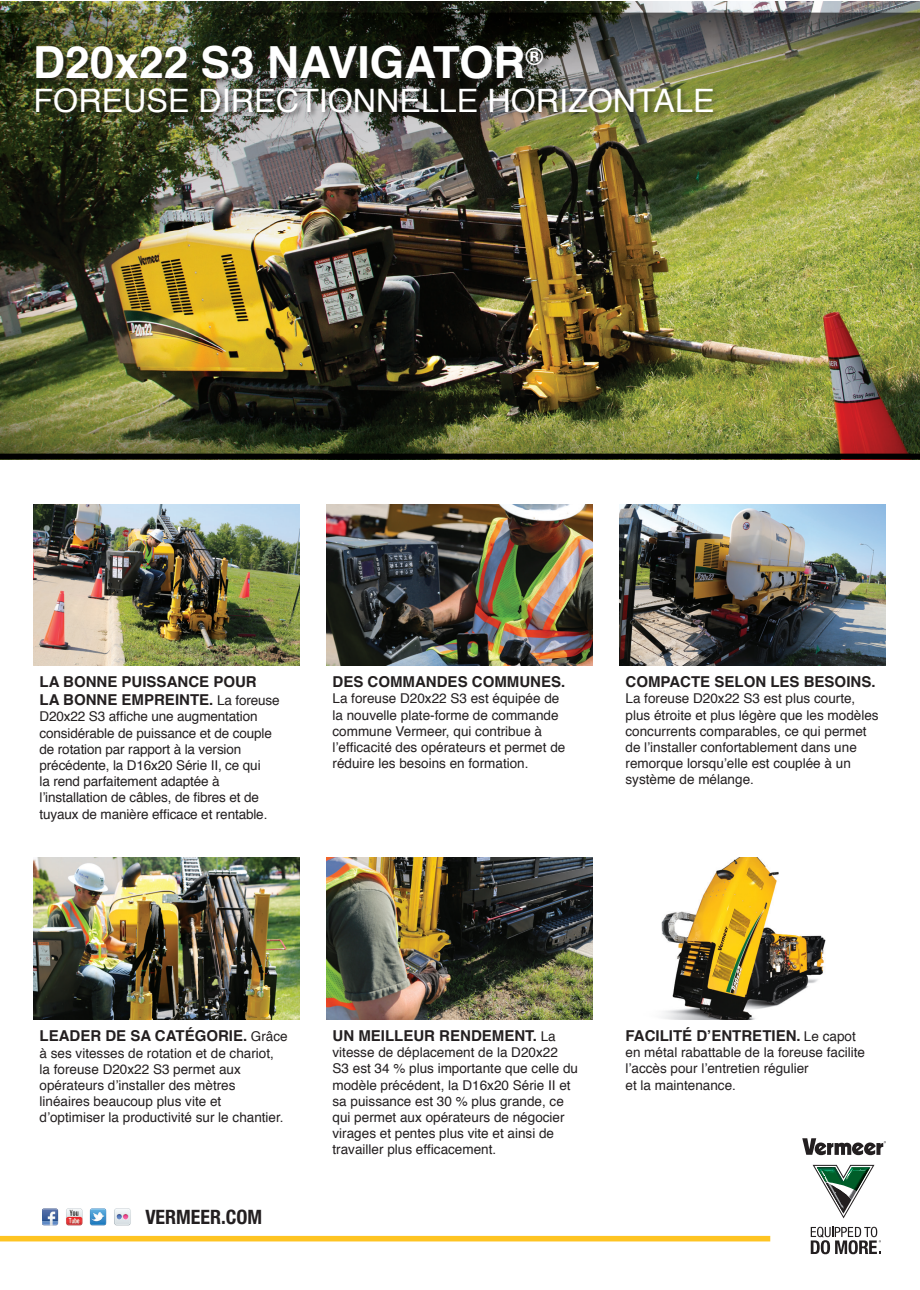
<style>
.page{position:relative;width:920px;height:1290px;background:#fff}
.page>*{position:absolute;margin:0;border:0;box-sizing:border-box;transform-origin:0 0}
.t1{font:700 44.25px "Helvetica";color:#fff}
.t2{font:32.25px "Helvetica";color:#fff}
.t3{font:700 condensed 19.8px "Helvetica Neue";color:#231f20}
.t4{font:700 15px/18px "Helvetica";color:#231f20}
.t5{font:13.5px/16.2px "Helvetica";color:#231f20}
.s1{font-weight:400;font-size:13.5px}
</style>
<div class="page">
<img style="left:0;top:1px;width:919px;height:452px">
<img style="left:34px;top:504px;width:265px;height:161px">
<img style="left:326px;top:504px;width:266px;height:161px">
<img style="left:619px;top:504px;width:266px;height:161px">
<img style="left:34px;top:858px;width:265px;height:161px">
<img style="left:326px;top:858px;width:266px;height:161px">
<img style="left:661px;top:858px;width:165px;height:161px">
<div style="left:0;top:453px;width:919px;height:6px;background:#010101"></div>
<svg style="left:802px;top:1138px;width:83px;height:17px"></svg>
<svg style="left:810px;top:1226px;width:70px;height:28px"></svg>
<svg style="left:812px;top:1164px;width:62px;height:54px"></svg>
<img style="left:42px;top:1208px;width:89px;height:18px">
<div style="left:0;top:1235px;width:769px;height:6px;background:#fec422"></div>
<div style="left:34px;top:44px;width:686px;height:75px;background:#231f20;opacity:.55"></div>
<h1 class="t1" style="left:33px;top:27px;width:511px">D20x22 S3 NAVIGATOR<sup>®</sup></h1>
<h2 class="t2" style="left:34px;top:75px;width:682px">FOREUSE DIRECTIONNELLE HORIZONTALE</h2>
<p class="t4" style="left:40px;top:673px;width:241px">LA BONNE PUISSANCE POUR<br>LA BONNE EMPREINTE. <span class="s1">La foreuse</span></p>
<p class="t5" style="left:40px;top:709px;width:234px">D20x22 S3 affiche une augmentation considérable de puissance et de couple de rotation par rapport à la version précédente, la D16x20 Série II, ce qui la rend parfaitement adaptée à l’installation de câbles, de fibres et de tuyaux de manière efficace et rentable.</p>
<p class="t4" style="left:332px;top:673px;width:234px">DES COMMANDES COMMUNES.</p>
<p class="t5" style="left:332px;top:691px;width:234px">La foreuse D20x22 S3 est équipée de la nouvelle plate-forme de commande commune Vermeer, qui contribue à l’efficacité des opérateurs et permet de réduire les besoins en formation.</p>
<p class="t4" style="left:625px;top:673px;width:251px">COMPACTE SELON LES BESOINS.</p>
<p class="t5" style="left:625px;top:691px;width:254px">La foreuse D20x22 S3 est plus courte, plus étroite et plus légère que les modèles concurrents comparables, ce qui permet de l’installer confortablement dans une remorque lorsqu’elle est couplée à un système de mélange.</p>
<p class="t4" style="left:40px;top:1027px;width:249px">LEADER DE SA CATÉGORIE. <span class="s1">Grâce</span></p>
<p class="t5" style="left:40px;top:1045px;width:245px">à ses vitesses de rotation et de chariot, la foreuse D20x22 S3 permet aux opérateurs d’installer des mètres linéaires beaucoup plus vite et d’optimiser la productivité sur le chantier.</p>
<h3 class="t3" style="left:145px;top:1205px;width:118px">VERMEER.COM</h3>
<p class="t4" style="left:332px;top:1027px;width:224px">UN MEILLEUR RENDEMENT. <span class="s1">La</span></p>
<p class="t5" style="left:332px;top:1044px;width:247px">vitesse de déplacement de la D20x22<br>S3 est 34 % plus importante que celle du modèle précédent, la D16x20 Série II et sa puissance est 30 % plus grande, ce qui permet aux opérateurs de négocier virages et pentes plus vite et ainsi de travailler plus efficacement.</p>
<p class="t4" style="left:625px;top:1027px;width:232px">FACILITÉ D’ENTRETIEN. <span class="s1">Le capot</span></p>
<p class="t5" style="left:625px;top:1044px;width:241px">en métal rabattable de la foreuse facilite l’accès pour l’entretien régulier<br>et la maintenance.</p>
</div>
